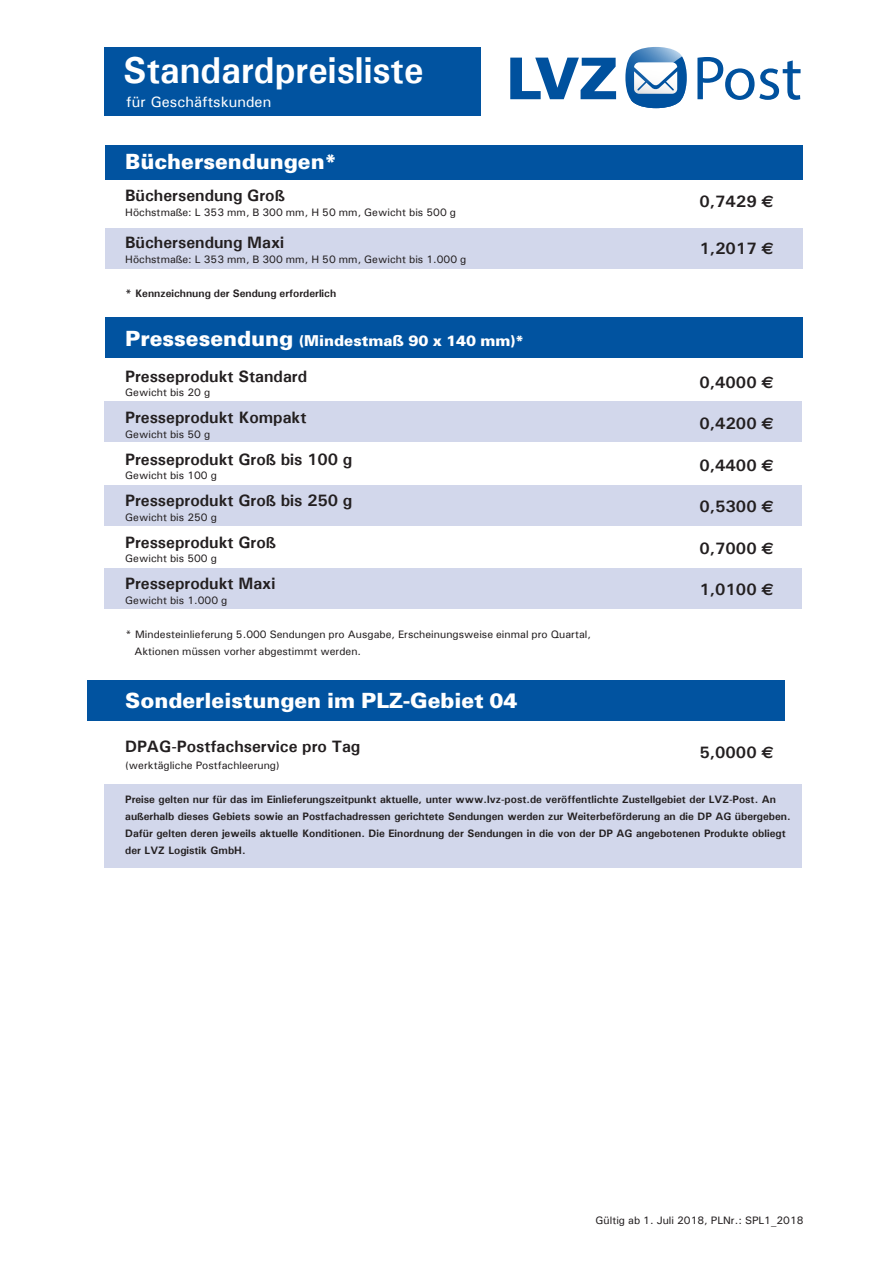
<style>
.page{position:relative;width:893px;height:1263px;background:#fff}
.page>*{position:absolute;margin:0;border:0;box-sizing:border-box;transform-origin:0 0}
.t1{font:700 37.5px "Univers";color:#fff}
.t2{font:900 21px "Univers";color:#fff}
.t3{font:700 16.5px "Univers";color:#231f20}
.t4{font:900 15px "Univers";color:#fff}
.t5{font:15px "Univers";color:#fff}
.t6{font:700 10.8px/17px "Univers";color:#231f20}
.t7{font:10.8px/17px "Univers";color:#231f20}
.s1{font-family:"Euro Sans"}
.s2{font-size:21px}
</style>
<div class="page">
<div style="left:87px;top:681px;width:697px;height:40px;background:#0153a0"></div>
<svg style="left:510px;top:58px;width:106px;height:41px"></svg>
<svg style="left:697px;top:57px;width:104px;height:43px"></svg>
<svg style="left:625px;top:47px;width:62px;height:61px"></svg>
<div style="left:105px;top:145px;width:698px;height:34px;background:#0153a0"></div>
<div style="left:105px;top:229px;width:698px;height:40px;background:#d2d7eb"></div>
<div style="left:104px;top:568px;width:698px;height:41px;background:#d2d7eb"></div>
<div style="left:104px;top:785px;width:698px;height:83px;background:#d2d7eb"></div>
<div style="left:105px;top:318px;width:698px;height:40px;background:#0153a0"></div>
<div style="left:104px;top:485px;width:698px;height:41px;background:#d2d7eb"></div>
<div style="left:104px;top:402px;width:698px;height:40px;background:#d2d7eb"></div>
<div style="left:104px;top:47px;width:377px;height:69px;background:#0153a0"></div>
<h1 class="t1" style="left:123px;top:47px;width:302px">Standardpreisliste</h1>
<h3 class="t5" style="left:126px;top:92px;width:147px">für Geschäftskunden</h3>
<h2 class="t2" style="left:125px;top:148px;width:213px">Büchersendungen*</h2>
<h3 class="t3" style="left:125px;top:185px;width:161px">Büchersendung Groß</h3>
<h3 class="t3" style="left:699px;top:191px;width:76px">0,7429 <span class="s1">A</span></h3>
<p class="t7" style="left:125px;top:203px;width:332px">Höchstmaße: L 353 mm, B 300 mm, H 50 mm, Gewicht bis 500 g</p>
<h3 class="t3" style="left:125px;top:232px;width:160px">Büchersendung Maxi</h3>
<h3 class="t3" style="left:699px;top:238px;width:76px">1,2017 <span class="s1">A</span></h3>
<p class="t7" style="left:125px;top:251px;width:343px">Höchstmaße: L 353 mm, B 300 mm, H 50 mm, Gewicht bis 1.000 g</p>
<p class="t6" style="left:125px;top:284px;width:212px">* Kennzeichnung der Sendung erforderlich</p>
<h3 class="t4" style="left:125px;top:331px;width:400px"><span class="s2">Pressesendung</span> (Mindestmaß 90 x 140 mm)*</h3>
<h3 class="t3" style="left:125px;top:366px;width:183px">Presseprodukt Standard</h3>
<h3 class="t3" style="left:699px;top:372px;width:76px">0,4000 <span class="s1">A</span></h3>
<p class="t7" style="left:125px;top:384px;width:86px">Gewicht bis 20 g</p>
<h3 class="t3" style="left:125px;top:407px;width:183px">Presseprodukt Kompakt</h3>
<h3 class="t3" style="left:699px;top:413px;width:76px">0,4200 <span class="s1">A</span></h3>
<p class="t7" style="left:125px;top:425px;width:86px">Gewicht bis 50 g</p>
<h3 class="t3" style="left:125px;top:449px;width:229px">Presseprodukt Groß bis 100 g</h3>
<h3 class="t3" style="left:699px;top:455px;width:76px">0,4400 <span class="s1">A</span></h3>
<p class="t7" style="left:125px;top:467px;width:93px">Gewicht bis 100 g</p>
<h3 class="t3" style="left:125px;top:490px;width:229px">Presseprodukt Groß bis 250 g</h3>
<h3 class="t3" style="left:699px;top:496px;width:76px">0,5300 <span class="s1">A</span></h3>
<p class="t7" style="left:125px;top:508px;width:93px">Gewicht bis 250 g</p>
<h3 class="t3" style="left:125px;top:532px;width:152px">Presseprodukt Groß</h3>
<h3 class="t3" style="left:699px;top:538px;width:76px">0,7000 <span class="s1">A</span></h3>
<p class="t7" style="left:125px;top:550px;width:93px">Gewicht bis 500 g</p>
<h3 class="t3" style="left:125px;top:573px;width:152px">Presseprodukt Maxi</h3>
<h3 class="t3" style="left:699px;top:579px;width:76px">1,0100 <span class="s1">A</span></h3>
<p class="t7" style="left:125px;top:591px;width:104px">Gewicht bis 1.000 g</p>
<p class="t7" style="left:134px;top:625px;width:458px;text-indent:-9px">* Mindesteinlieferung 5.000 Sendungen pro Ausgabe, Erscheinungsweise einmal pro Quartal,<br>Aktionen müssen vorher abgestimmt werden.</p>
<h2 class="t2" style="left:125px;top:687px;width:394px">Sonderleistungen im PLZ-Gebiet 04</h2>
<h3 class="t3" style="left:125px;top:736px;width:237px">DPAG-Postfachservice pro Tag</h3>
<h3 class="t3" style="left:699px;top:742px;width:76px">5,0000 <span class="s1">A</span></h3>
<p class="t7" style="left:125px;top:756px;width:156px">(werktägliche Postfachleerung)</p>
<p class="t6" style="left:125px;top:790px;width:667px">Preise gelten nur für das im Einlieferungszeitpunkt aktuelle, unter www.lvz-post.de veröffentlichte Zustellgebiet der LVZ-Post. An außerhalb dieses Gebiets sowie an Postfachadressen gerichtete Sendungen werden zur Weiterbeförderung an die DP AG übergeben.<br>Dafür gelten deren jeweils aktuelle Konditionen. Die Einordnung der Sendungen in die von der DP AG angebotenen Produkte obliegt der LVZ Logistik GmbH.</p>
<p class="t7" style="left:595px;top:1212px;width:210px">Gültig ab 1. Juli 2018, PLNr.: SPL1_2018</p>
</div>
